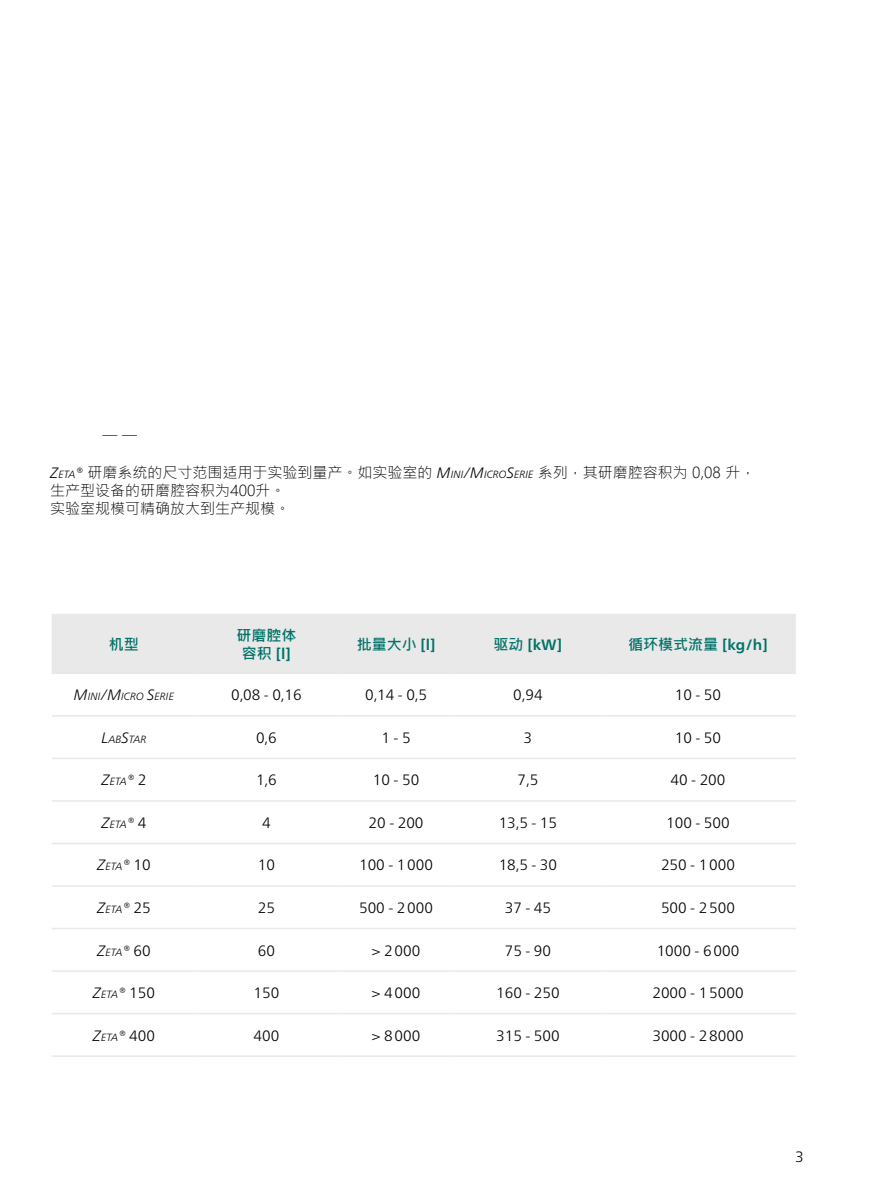
<style>
.page{position:relative;width:893px;height:1191px;background:#fff}
.page>*{position:absolute;margin:0;border:0;box-sizing:border-box;transform-origin:0 0}
.t1{font:300 15px "Frutiger Neue LTW1 G";color:#000}
.t2{font:300 15px/18px "Microsoft Jheng Hei";color:#000}
.t3{font:700 15px "Microsoft Jheng Hei";color:#007268}
.t4{font:700 15px "Frutiger Neue LTW1 G";color:#007268}
.t5{font:italic 300 10.5px "Frutiger Neue LTW1 G";color:#000}
.s1{font-family:"Frutiger Neue LTW1 G";font-style:italic}
.s2{font-family:"Frutiger Neue LTW1 G";font-style:italic;font-size:10.5px}
.s3{font-family:"Microsoft Jheng Hei"}
.s4{font-family:"Frutiger Neue LTW1 G"}
.s5{font-size:15px}
.s6{font-style:normal;font-size:15px}
</style>
<div class="page">
<div style="left:52px;top:614px;width:744px;height:58px;background:#e9e9e9"></div>
<hr style="left:52px;top:672px;width:144px;height:2px;background:#e9e9e9">
<hr style="left:196px;top:672px;width:141px;height:2px;background:#e9e9e9">
<hr style="left:337px;top:672px;width:119px;height:2px;background:#e9e9e9">
<hr style="left:456px;top:672px;width:144px;height:2px;background:#e9e9e9">
<hr style="left:600px;top:672px;width:196px;height:2px;background:#e9e9e9">
<hr style="left:52px;top:715px;width:144px;height:1px;background:#e9e9e9">
<hr style="left:196px;top:715px;width:141px;height:1px;background:#e9e9e9">
<hr style="left:337px;top:715px;width:119px;height:1px;background:#e9e9e9">
<hr style="left:456px;top:715px;width:144px;height:1px;background:#e9e9e9">
<hr style="left:600px;top:715px;width:196px;height:1px;background:#e9e9e9">
<hr style="left:52px;top:757px;width:144px;height:2px;background:#e9e9e9">
<hr style="left:52px;top:800px;width:144px;height:1px;background:#e9e9e9">
<hr style="left:52px;top:842px;width:144px;height:2px;background:#e9e9e9">
<hr style="left:52px;top:885px;width:144px;height:1px;background:#e9e9e9">
<hr style="left:52px;top:927px;width:144px;height:2px;background:#e9e9e9">
<hr style="left:52px;top:970px;width:144px;height:1px;background:#e9e9e9">
<hr style="left:52px;top:1013px;width:144px;height:1px;background:#e9e9e9">
<hr style="left:52px;top:1055px;width:144px;height:2px;background:#e9e9e9">
<hr style="left:196px;top:757px;width:141px;height:2px;background:#e9e9e9">
<hr style="left:196px;top:800px;width:141px;height:1px;background:#e9e9e9">
<hr style="left:196px;top:842px;width:141px;height:2px;background:#e9e9e9">
<hr style="left:196px;top:885px;width:141px;height:1px;background:#e9e9e9">
<hr style="left:196px;top:927px;width:141px;height:2px;background:#e9e9e9">
<hr style="left:196px;top:970px;width:141px;height:1px;background:#e9e9e9">
<hr style="left:196px;top:1013px;width:141px;height:1px;background:#e9e9e9">
<hr style="left:196px;top:1055px;width:141px;height:2px;background:#e9e9e9">
<hr style="left:337px;top:757px;width:119px;height:2px;background:#e9e9e9">
<hr style="left:337px;top:800px;width:119px;height:1px;background:#e9e9e9">
<hr style="left:337px;top:842px;width:119px;height:2px;background:#e9e9e9">
<hr style="left:337px;top:885px;width:119px;height:1px;background:#e9e9e9">
<hr style="left:337px;top:927px;width:119px;height:2px;background:#e9e9e9">
<hr style="left:337px;top:970px;width:119px;height:1px;background:#e9e9e9">
<hr style="left:337px;top:1013px;width:119px;height:1px;background:#e9e9e9">
<hr style="left:337px;top:1055px;width:119px;height:2px;background:#e9e9e9">
<hr style="left:456px;top:757px;width:144px;height:2px;background:#e9e9e9">
<hr style="left:456px;top:800px;width:144px;height:1px;background:#e9e9e9">
<hr style="left:456px;top:842px;width:144px;height:2px;background:#e9e9e9">
<hr style="left:456px;top:885px;width:144px;height:1px;background:#e9e9e9">
<hr style="left:456px;top:927px;width:144px;height:2px;background:#e9e9e9">
<hr style="left:456px;top:970px;width:144px;height:1px;background:#e9e9e9">
<hr style="left:456px;top:1013px;width:144px;height:1px;background:#e9e9e9">
<hr style="left:456px;top:1055px;width:144px;height:2px;background:#e9e9e9">
<hr style="left:600px;top:757px;width:196px;height:2px;background:#e9e9e9">
<hr style="left:600px;top:800px;width:196px;height:1px;background:#e9e9e9">
<hr style="left:600px;top:842px;width:196px;height:2px;background:#e9e9e9">
<hr style="left:600px;top:885px;width:196px;height:1px;background:#e9e9e9">
<hr style="left:600px;top:927px;width:196px;height:2px;background:#e9e9e9">
<hr style="left:600px;top:970px;width:196px;height:1px;background:#e9e9e9">
<hr style="left:600px;top:1013px;width:196px;height:1px;background:#e9e9e9">
<hr style="left:600px;top:1055px;width:196px;height:2px;background:#e9e9e9">
<p class="t2" style="left:50px;top:463px;width:707px"><span class="s1">Z</span><span class="s2">ETA</span><span class="s1">®</span> 研磨系统的尺寸范围适用于实验到量产。如实验室的 <span class="s1">M</span><span class="s2">INI</span><span class="s1">/M</span><span class="s2">ICRO</span><span class="s1">S</span><span class="s2">ERIE</span> 系列，其研磨腔容积为 0,08 升，生产型设备的研磨腔容积为400升。<br>实验室规模可精确放大到生产规模。</p>
<p class="t3" style="left:109px;top:634px;width:31px">机型</p>
<p class="t3" style="left:236px;top:625px;width:61px">研磨腔体</p>
<p class="t4" style="left:242px;top:644px;width:50px"><span class="s3">容积</span> [l]</p>
<p class="t3" style="left:357px;top:634px;width:80px">批量大小 <span class="s4">[l]</span></p>
<p class="t4" style="left:494px;top:635px;width:70px"><span class="s3">驱动</span> [kW]</p>
<p class="t3" style="left:628px;top:634px;width:141px">循环模式流量 <span class="s4">[kg/h]</span></p>
<p class="t5" style="left:74px;top:690px;width:102px"><span class="s5">M</span>INI<span class="s5">/M</span>ICRO <span class="s5">S</span>ERIE</p>
<p class="t1" style="left:231px;top:686px;width:72px">0,08 - 0,16</p>
<p class="t1" style="left:365px;top:686px;width:63px">0,14 - 0,5</p>
<p class="t1" style="left:513px;top:686px;width:31px">0,94</p>
<p class="t1" style="left:675px;top:686px;width:48px">10 - 50</p>
<p class="t5" style="left:101px;top:733px;width:47px"><span class="s5">L</span>AB<span class="s5">S</span>TAR</p>
<p class="t1" style="left:256px;top:728px;width:22px">0,6</p>
<p class="t1" style="left:382px;top:728px;width:31px">1 - 5</p>
<p class="t1" style="left:524px;top:728px;width:10px">3</p>
<p class="t1" style="left:675px;top:728px;width:48px">10 - 50</p>
<p class="t5" style="left:102px;top:775px;width:46px"><span class="s5">Z</span>ETA<span class="s5">®</span> <span class="s6">2</span></p>
<p class="t1" style="left:256px;top:771px;width:22px">1,6</p>
<p class="t1" style="left:373px;top:771px;width:48px">10 - 50</p>
<p class="t1" style="left:518px;top:771px;width:22px">7,5</p>
<p class="t1" style="left:670px;top:771px;width:56px">40 - 200</p>
<p class="t5" style="left:102px;top:818px;width:46px"><span class="s5">Z</span>ETA<span class="s5">®</span> <span class="s6">4</span></p>
<p class="t1" style="left:262px;top:813px;width:10px">4</p>
<p class="t1" style="left:369px;top:813px;width:56px">20 - 200</p>
<p class="t1" style="left:499px;top:813px;width:60px">13,5 - 15</p>
<p class="t1" style="left:666px;top:813px;width:65px">100 - 500</p>
<p class="t5" style="left:97px;top:860px;width:55px"><span class="s5">Z</span>ETA<span class="s5">®</span> <span class="s6">10</span></p>
<p class="t1" style="left:258px;top:856px;width:19px">10</p>
<p class="t1" style="left:359px;top:856px;width:76px">100 - 1000</p>
<p class="t1" style="left:499px;top:856px;width:60px">18,5 - 30</p>
<p class="t1" style="left:661px;top:856px;width:76px">250 - 1000</p>
<p class="t5" style="left:97px;top:903px;width:55px"><span class="s5">Z</span>ETA<span class="s5">®</span> <span class="s6">25</span></p>
<p class="t1" style="left:258px;top:898px;width:19px">25</p>
<p class="t1" style="left:359px;top:898px;width:76px">500 - 2000</p>
<p class="t1" style="left:505px;top:898px;width:48px">37 - 45</p>
<p class="t1" style="left:661px;top:898px;width:76px">500 - 2500</p>
<p class="t5" style="left:97px;top:945px;width:55px"><span class="s5">Z</span>ETA<span class="s5">®</span> <span class="s6">60</span></p>
<p class="t1" style="left:258px;top:941px;width:19px">60</p>
<p class="t1" style="left:372px;top:941px;width:50px">&gt; 2000</p>
<p class="t1" style="left:505px;top:941px;width:48px">75 - 90</p>
<p class="t1" style="left:657px;top:941px;width:84px">1000 - 6000</p>
<p class="t5" style="left:93px;top:988px;width:63px"><span class="s5">Z</span>ETA<span class="s5">®</span> <span class="s6">150</span></p>
<p class="t1" style="left:253px;top:983px;width:27px">150</p>
<p class="t1" style="left:372px;top:983px;width:50px">&gt; 4000</p>
<p class="t1" style="left:496px;top:983px;width:65px">160 - 250</p>
<p class="t1" style="left:652px;top:983px;width:93px">2000 - 15000</p>
<p class="t5" style="left:93px;top:1030px;width:63px"><span class="s5">Z</span>ETA<span class="s5">®</span> <span class="s6">400</span></p>
<p class="t1" style="left:253px;top:1026px;width:27px">400</p>
<p class="t1" style="left:372px;top:1026px;width:50px">&gt; 8000</p>
<p class="t1" style="left:496px;top:1026px;width:65px">315 - 500</p>
<p class="t1" style="left:652px;top:1026px;width:93px">3000 - 28000</p>
<p class="t1" style="left:795px;top:1147px;width:10px">3</p>
</div>
